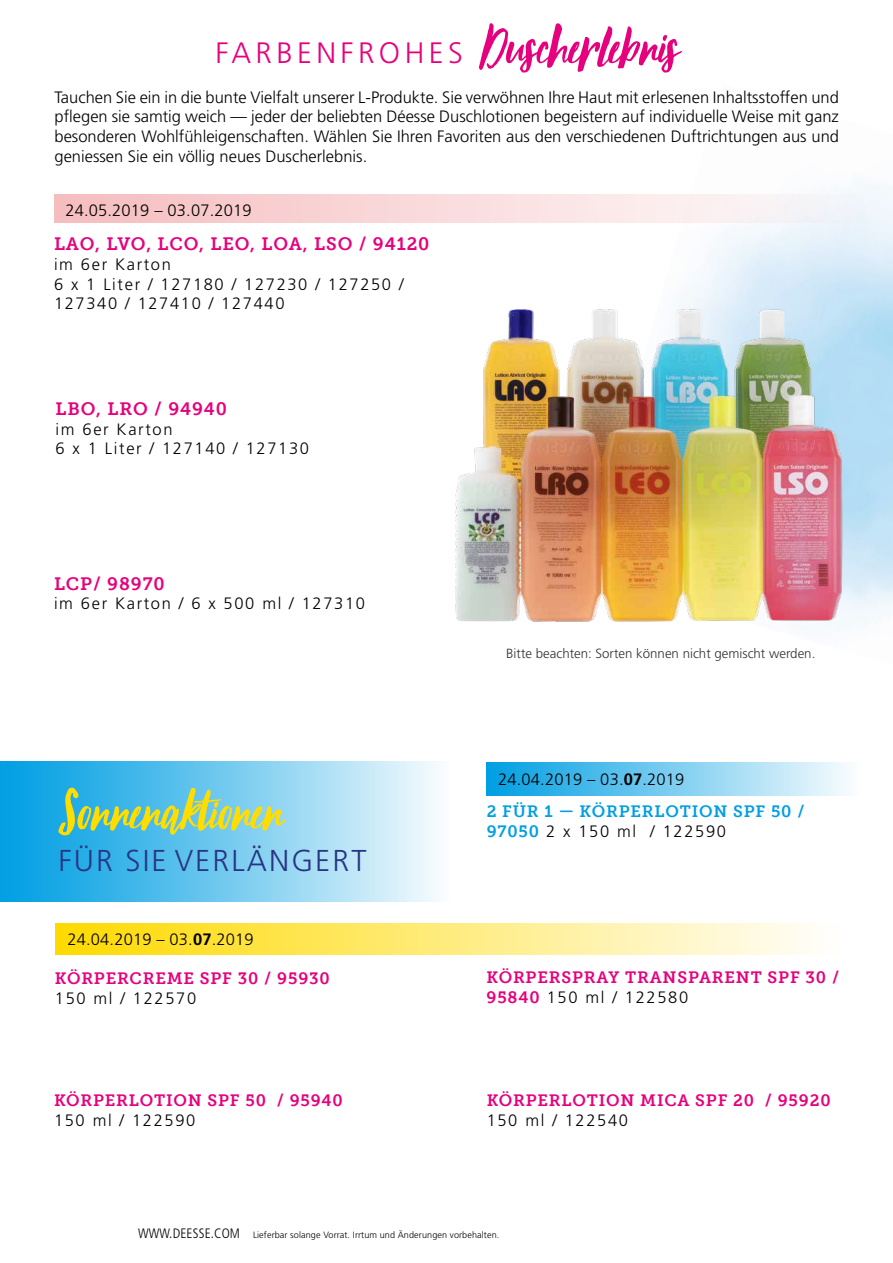
<style>
.page{position:relative;width:893px;height:1263px;background:#fff}
.page>*{position:absolute;margin:0;border:0;box-sizing:border-box;transform-origin:0 0}
.t1{font:68.85px "October Storm";color:#fd0}
.t2{font:67.5px "October Storm";color:#e6007d}
.t3{font:300 30.15px "Frutiger LT Std";letter-spacing:.07em;color:#283583}
.t4{font:300 29.55px "Frutiger LT Std";letter-spacing:.15em;color:#e6007d}
.t5{font:18px "Museo Slab 700";letter-spacing:.05em;color:#e6007d}
.t6{font:300 16.5px/19.8px "Frutiger LT Std";letter-spacing:.1em;color:#000}
.t7{font:16.5px "Museo Slab 700";letter-spacing:.05em;color:#e6007d}
.t8{font:300 16.5px "Frutiger LT Std";letter-spacing:.01em;color:#000}
.t9{font:16.5px "Museo Slab 700";letter-spacing:.05em;color:#009fe3}
.t10{font:300 13.35px "Frutiger LT Std";color:#333}
.t11{font:300 9.15px "Frutiger LT Std";letter-spacing:.01em;color:#000}
.s1{font-weight:700}
.s2{font-family:"Museo Slab 700";font-weight:400;color:#009fe3}
.s3{font-family:"Museo Slab 700";font-weight:400;color:#e6007d}
.s4{font-stretch:condensed;font-size:13.65px}
</style>
<div class="page">
<img style="left:455px;top:303px;width:396px;height:346px">
<div style="left:54px;top:194px;width:811px;height:29px;background:linear-gradient(to right,#f8bebf,#f9fafd)"></div>
<div style="left:55px;top:923px;width:785px;height:32px;background:linear-gradient(to right,#ffd900,#fffefd)"></div>
<div style="left:0;top:762px;width:451px;height:140px;background:linear-gradient(to right,#009be2,#f6fbfe)"></div>
<div style="left:487px;top:762px;width:373px;height:33px;background:linear-gradient(to right,#009fe2,#fdfefe)"></div>
<h2 class="t2" style="left:480px;top:14px;width:200px">Duscherlebnis</h2>
<p class="t6" style="left:55px;top:87px;width:786px;text-align:justify">Tauchen Sie ein in die bunte Vielfalt unserer L-Produkte. Sie verwöhnen Ihre Haut mit erlesenen Inhaltsstoffen und pflegen sie samtig weich — jeder der beliebten Déesse Duschlotionen begeistern auf individuelle Weise mit ganz besonderen Wohlfühleigenschaften. Wählen Sie Ihren Favoriten aus den verschiedenen Duftrichtungen aus und geniessen Sie ein völlig neues Duscherlebnis.</p>
<h3 class="t4" style="left:215px;top:36px;width:249px">FARBENFROHES</h3>
<p class="t8" style="left:65px;top:201px;width:188px">24.05.2019 – 03.07.2019</p>
<p class="t5" style="left:54px;top:233px;width:377px">LAO, LVO, LCO, LEO, LOA, LSO / 94120</p>
<p class="t6" style="left:54px;top:254px;width:351px">im 6er Karton<br>6 x 1 Liter / 127180 / 127230 / 127250 /<br>127340 / 127410 / 127440</p>
<p class="t5" style="left:56px;top:398px;width:173px">LBO, LRO / 94940</p>
<p class="t6" style="left:56px;top:419px;width:255px">im 6er Karton<br>6 x 1 Liter / 127140 / 127130</p>
<p class="t5" style="left:54px;top:573px;width:112px">LCP/ 98970</p>
<p class="t6" style="left:54px;top:594px;width:313px">im 6er Karton / 6 x 500 ml / 127310</p>
<h1 class="t1" style="left:58px;top:778px;width:225px">Sonnenaktionen</h1>
<h3 class="t3" style="left:58px;top:843px;width:310px">FÜR SIE VERLÄNGERT</h3>
<p class="t8" style="left:67px;top:930px;width:188px">24.04.2019 – 03.<span class="s1">07</span>.2019</p>
<p class="t7" style="left:55px;top:969px;width:276px">KÖRPERCREME SPF 30 / 95930</p>
<p class="t6" style="left:55px;top:988px;width:143px">150 ml / 122570</p>
<p class="t7" style="left:54px;top:1091px;width:290px">KÖRPERLOTION SPF 50 / 95940</p>
<p class="t6" style="left:54px;top:1110px;width:143px">150 ml / 122590</p>
<p class="t10" style="left:506px;top:646px;width:311px">Bitte beachten: Sorten können nicht gemischt werden.</p>
<p class="t8" style="left:498px;top:770px;width:188px">24.04.2019 – 03.<span class="s1">07</span>.2019</p>
<p class="t9" style="left:487px;top:802px;width:319px">2 FÜR 1 — KÖRPERLOTION SPF 50 /</p>
<p class="t6" style="left:487px;top:822px;width:241px"><span class="s2">97050</span> 2 x 150 ml / 122590</p>
<p class="t7" style="left:486px;top:968px;width:354px">KÖRPERSPRAY TRANSPARENT SPF 30 /</p>
<p class="t6" style="left:486px;top:988px;width:203px"><span class="s3">95840</span> 150 ml / 122580</p>
<p class="t7" style="left:487px;top:1091px;width:345px">KÖRPERLOTION MICA SPF 20 / 95920</p>
<p class="t6" style="left:487px;top:1110px;width:143px">150 ml / 122540</p>
<p class="t11" style="left:138px;top:1230px;width:363px"><span class="s4">WWW.DEESSE.COM</span> Lieferbar solange Vorrat. Irrtum und Änderungen vorbehalten.</p>
</div>
